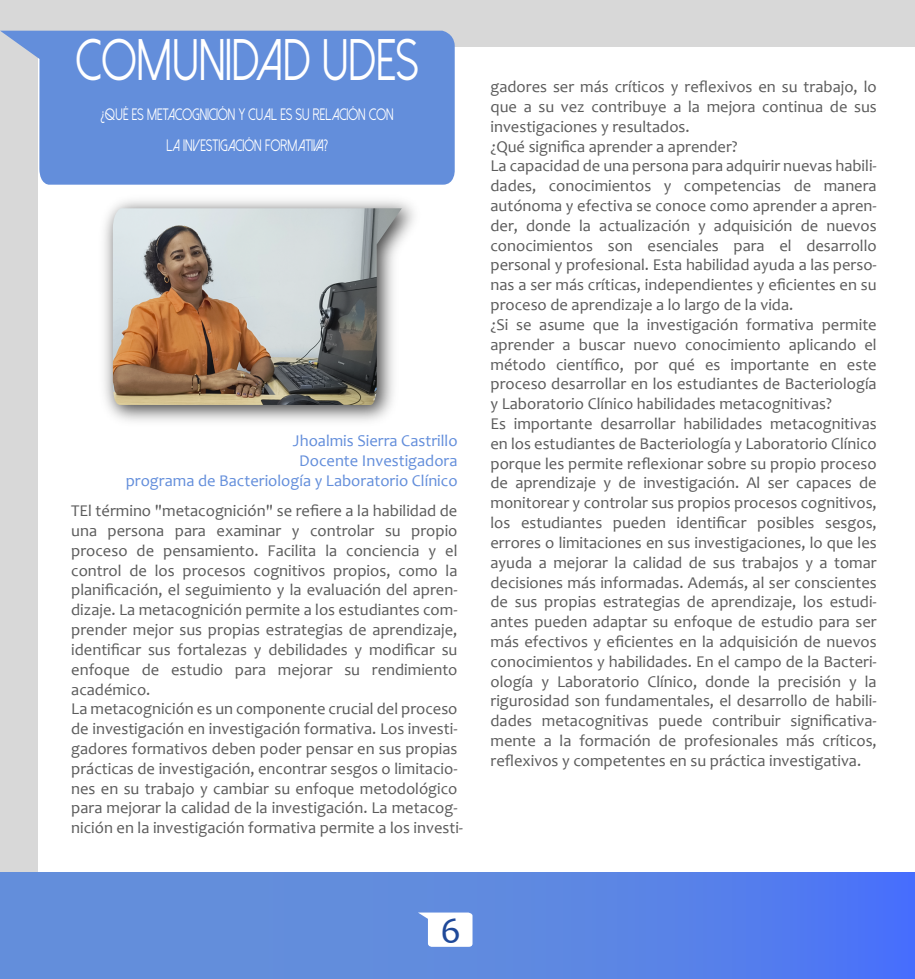
<style>
.page{position:relative;width:915px;height:979px;background:#fff}
.page>*{position:absolute;margin:0;border:0;box-sizing:border-box;transform-origin:0 0}
.t1{font:58.35px "Dolce Vita";letter-spacing:.02em;color:#fff;scale:.79 1}
.t2{font:37.5px "Candara";color:#1f4999}
.t3{font:16.5px/19.8px "Candara";color:#5b5b5b}
.t4{font:16.5px/19.8px "Candara";color:#638edb;text-align:right}
.t5{font:16.5px/31px "Dolce Vita";letter-spacing:.02em;color:#fff;text-align:center;scale:.79 1}
</style>
<div class="page">
<div style="left:0;top:0;width:914px;height:47px;background:#d8d8d8"></div>
<div style="left:0;top:47px;width:38px;height:825px;background:#d8d8d8"></div>
<div style="left:0;top:872px;width:914px;height:106px;background:linear-gradient(to right,#6995d4,#5079f2)"></div>
<svg style="left:418px;top:912px;width:54px;height:34px"></svg>
<svg style="left:0;top:31px;width:454px;height:83px;fill:#638edb"></svg>
<img style="left:39px;top:114px;width:416px;height:308px">
<img style="left:113px;top:208px;width:288px;height:197px">
<h1 class="t1" style="left:76px;top:30px;width:434px">COMUNIDAD UDES</h1>
<p class="t5" style="left:101px;top:99px;width:372px">¿QUÉ ES METACOGNICIÓN Y CUAL ES SU RELACIÓN CON<br>LA INVESTIGACIÓN FORMATIVA?</p>
<p class="t4" style="left:126px;top:430px;width:333px">Jhoalmis Sierra Castrillo<br>Docente Investigadora<br>programa de Bacteriología y Laboratorio Clínico</p>
<p class="t3" style="left:71px;top:500px;width:393px">TEl término "metacognición" se refiere a la habilidad de una persona para examinar y controlar su propio proceso de pensamiento. Facilita la conciencia y el control de los procesos cognitivos propios, como la planificación, el seguimiento y la evaluación del apren&shy;dizaje. La metacognición permite a los estudiantes com&shy;prender mejor sus propias estrategias de aprendizaje, identificar sus fortalezas y debilidades y modificar su enfoque de estudio para mejorar su rendimiento académico.<br>La metacognición es un componente crucial del proceso de investigación en investigación formativa. Los investi&shy;gadores formativos deben poder pensar en sus propias prácticas de investigación, encontrar sesgos o limitacio&shy;nes en su trabajo y cambiar su enfoque metodológico para mejorar la calidad de la investigación. La metacog&shy;nición en la investigación formativa permite a los investi-</p>
<p class="t3" style="left:490px;top:77px;width:387px">gadores ser más críticos y reflexivos en su trabajo, lo que a su vez contribuye a la mejora continua de sus investigaciones y resultados.<br>¿Qué significa aprender a aprender?<br>La capacidad de una persona para adquirir nuevas habili&shy;dades, conocimientos y competencias de manera autónoma y efectiva se conoce como aprender a apren&shy;der, donde la actualización y adquisición de nuevos conocimientos son esenciales para el desarrollo personal y profesional. Esta habilidad ayuda a las perso&shy;nas a ser más críticas, independientes y eficientes en su proceso de aprendizaje a lo largo de la vida.<br>¿Si se asume que la investigación formativa permite aprender a buscar nuevo conocimiento aplicando el método científico, por qué es importante en este proceso desarrollar en los estudiantes de Bacteriología y Laboratorio Clínico habilidades metacognitivas?<br>Es importante desarrollar habilidades metacognitivas en los estudiantes de Bacteriología y Laboratorio Clínico porque les permite reflexionar sobre su propio proceso de aprendizaje y de investigación. Al ser capaces de monitorear y controlar sus propios procesos cognitivos, los estudiantes pueden identificar posibles sesgos, errores o limitaciones en sus investigaciones, lo que les ayuda a mejorar la calidad de sus trabajos y a tomar decisiones más informadas. Además, al ser conscientes de sus propias estrategias de aprendizaje, los estudi&shy;antes pueden adaptar su enfoque de estudio para ser más efectivos y eficientes en la adquisición de nuevos conocimientos y habilidades. En el campo de la Bacteri&shy;ología y Laboratorio Clínico, donde la precisión y la rigurosidad son fundamentales, el desarrollo de habili&shy;dades metacognitivas puede contribuir significativa&shy;mente a la formación de profesionales más críticos, reflexivos y competentes en su práctica investigativa.</p>
<h2 class="t2" style="left:440px;top:906px;width:22px">6</h2>
</div>
